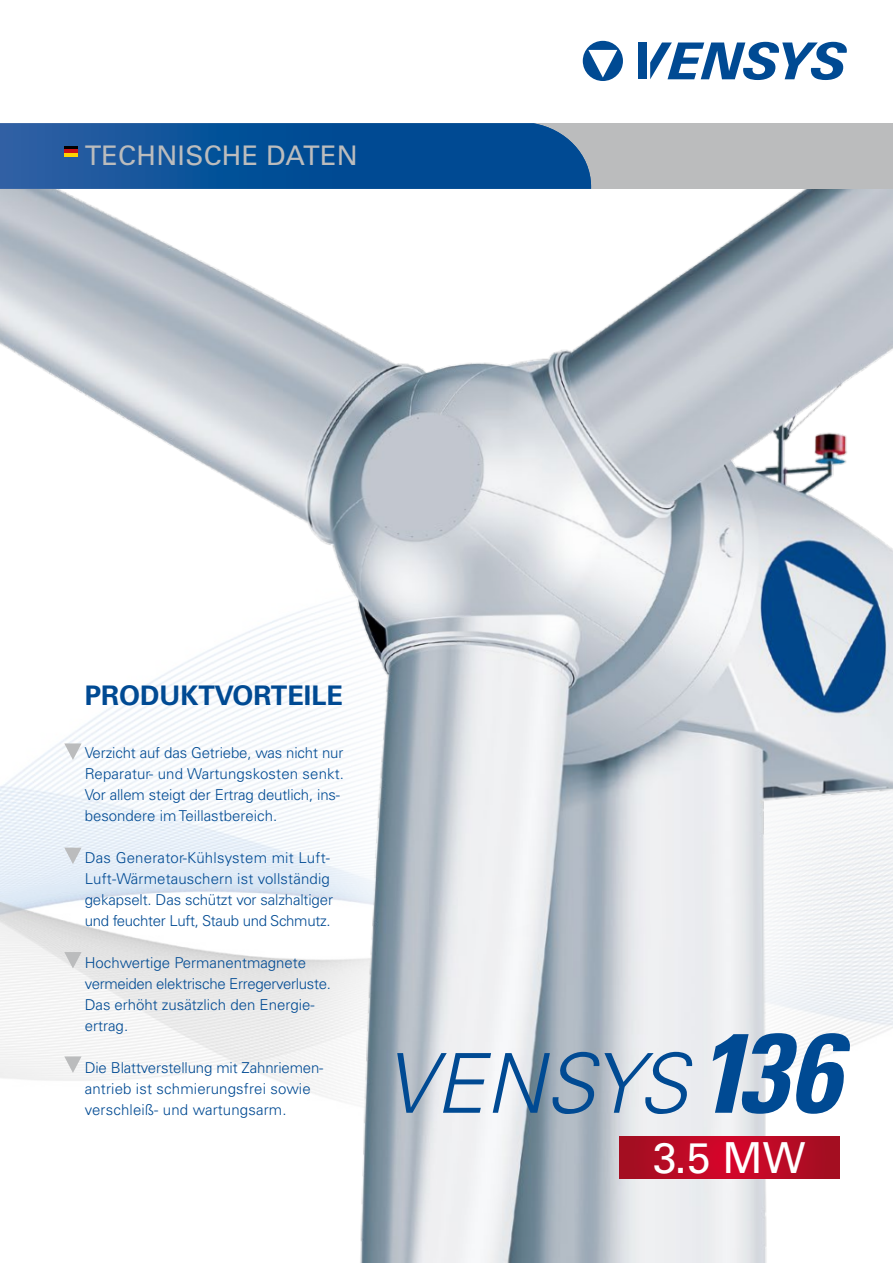
<style>
.page{position:relative;width:893px;height:1263px;background:#fff}
.page>*{position:absolute;margin:0;border:0;box-sizing:border-box;transform-origin:0 0}
.t1{font:italic 300 82.65px "Univers";color:#004a93}
.t2{font:42.75px "Univers";color:#fff}
.t3{font:27px "Univers";letter-spacing:.01em;color:#bbbcbd}
.t4{font:700 27px "Univers";color:#004a93}
.t5{font:300 15px/21px "Univers LT Pro 45";color:#004a93}
.s1{font-weight:700;font-stretch:condensed;font-size:112.65px}
</style>
<div class="page">
<img style="left:0;top:189px;width:893px;height:1074px">
<svg style="left:619px;top:1137px;width:220px;height:41px;background:#ba0a25"></svg>
<div style="left:0;top:123px;width:893px;height:66px;background:#bbbcbd"></div>
<img style="left:0;top:123px;width:591px;height:66px">
<svg style="left:583px;top:41px;width:40px;height:40px"></svg>
<div style="left:639px;top:43px;width:8px;height:36px;background:#004a93"></div>
<svg style="left:650px;top:42px;width:197px;height:38px"></svg>
<svg style="left:64px;top:146px;width:14px;height:4px"></svg>
<hr style="left:64px;top:150px;width:14px;height:3px;background:#cd1316">
<hr style="left:64px;top:153px;width:14px;height:4px;background:#ffd400">
<svg style="left:64px;top:743px;width:18px;height:17px"></svg>
<svg style="left:64px;top:848px;width:18px;height:16px"></svg>
<svg style="left:64px;top:952px;width:18px;height:16px"></svg>
<svg style="left:64px;top:1056px;width:18px;height:17px"></svg>
<h3 class="t3" style="left:85px;top:140px;width:275px">TECHNISCHE DATEN</h3>
<h3 class="t4" style="left:85px;top:680px;width:260px">PRODUKTVORTEILE</h3>
<p class="t5" style="left:85px;top:742px;width:261px">Verzicht auf das Getriebe, was nicht nur Reparatur- und Wartungskosten senkt.<br>Vor allem steigt der Ertrag deutlich, ins&shy;besondere im Teillastbereich.</p>
<p class="t5" style="left:85px;top:847px;width:250px">Das Generator-Kühlsystem mit Luft-Luft-Wärmetauschern ist vollständig gekapselt. Das schützt vor salzhaltiger und feuchter Luft, Staub und Schmutz.</p>
<p class="t5" style="left:85px;top:952px;width:248px">Hochwertige Permanentmagnete vermeiden elektrische Erregerverluste.<br>Das erhöht zusätzlich den Energie&shy;ertrag.</p>
<p class="t5" style="left:85px;top:1057px;width:240px">Die Blattverstellung mit Zahnriemen&shy;antrieb ist schmierungsfrei sowie verschleiß- und wartungsarm.</p>
<h1 class="t1" style="left:384px;top:1034px;width:457px">VENSYS <span class="s1">136</span></h1>
<h2 class="t2" style="left:653px;top:1132px;width:154px">3.5 MW</h2>
</div>
